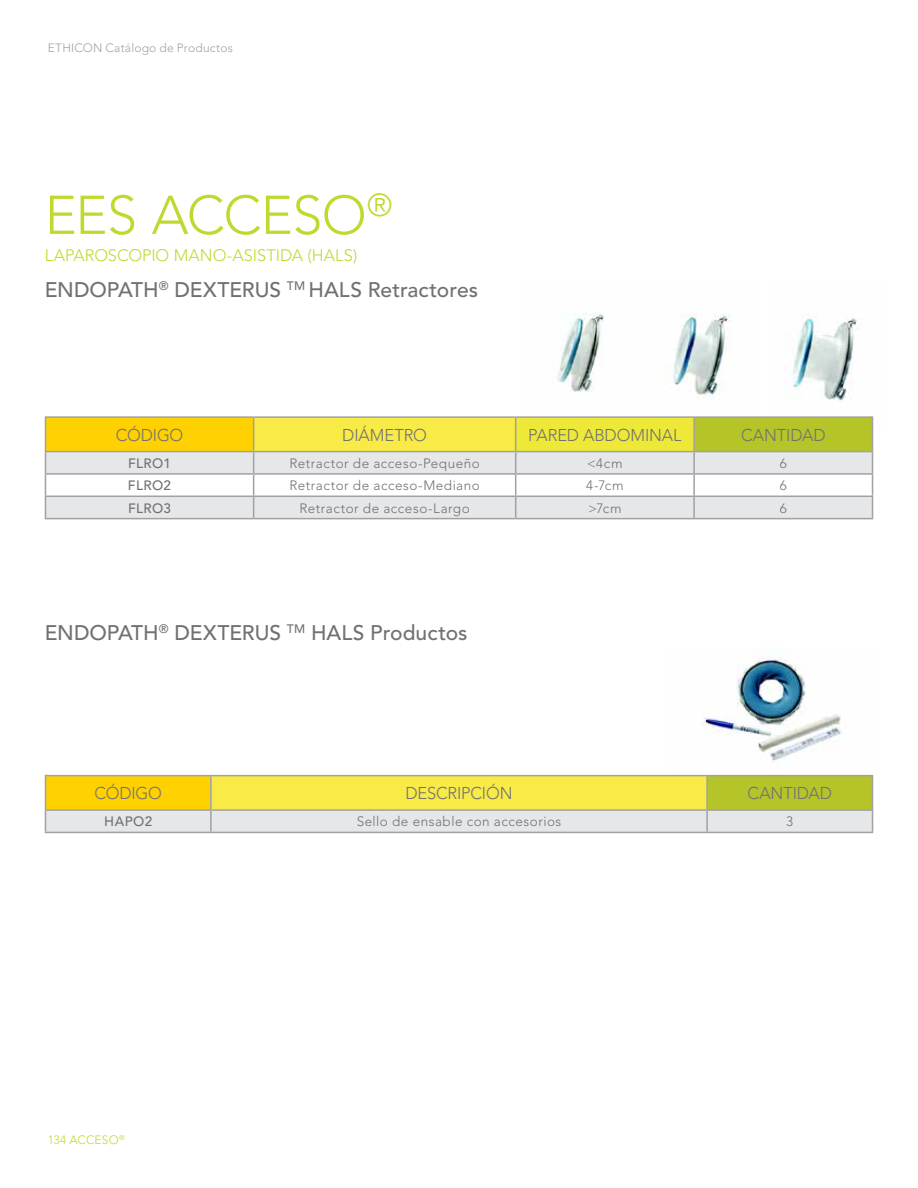
<style>
.page{position:relative;width:918px;height:1188px;background:#fff}
.page>*{position:absolute;margin:0;border:0;box-sizing:border-box;transform-origin:0 0}
.t1{font:300 54px "Avenir";letter-spacing:-.015em;color:#c1d82f}
.t2{font:500 21px "Avenir";letter-spacing:-.005em;color:#717073}
.t3{font:300 16.95px "Avenir";letter-spacing:-.01em;color:#717073}
.t4{font:300 16.5px "Avenir";color:#c1d82f}
.t5{font:300 13.5px "Avenir";letter-spacing:.04em;color:#717073}
.t6{font:500 13.5px "Avenir";letter-spacing:.03em;color:#717073}
.t7{font:300 12px "Avenir";letter-spacing:.015em;color:#a1a1a4}
.t8{font:300 12px "Avenir";letter-spacing:.01em;color:#c1d82f}
</style>
<div class="page">
<img style="left:557px;top:314px;width:47px;height:78px">
<img style="left:667px;top:314px;width:64px;height:86px">
<img style="left:785px;top:313px;width:89px;height:119px">
<div style="left:45px;top:417px;width:209px;height:35px;background:#ffd100"></div>
<div style="left:254px;top:417px;width:262px;height:35px;background:#f8ea47"></div>
<div style="left:516px;top:417px;width:178px;height:35px;background:#eee938"></div>
<div style="left:694px;top:417px;width:179px;height:35px;background:#b5c428"></div>
<svg style="left:46px;top:452px;width:826px;height:66px;fill:#e6e7e8"></svg>
<hr style="left:45px;top:416px;width:209px;height:2px;background:#a1a1a4">
<hr style="left:45px;top:418px;width:1px;height:33px;background:#a1a1a4">
<hr style="left:254px;top:416px;width:262px;height:2px;background:#a1a1a4">
<hr style="left:253px;top:418px;width:1px;height:33px;background:#a1a1a4">
<hr style="left:516px;top:416px;width:178px;height:2px;background:#a1a1a4">
<hr style="left:515px;top:418px;width:1px;height:33px;background:#a1a1a4">
<hr style="left:694px;top:416px;width:179px;height:2px;background:#a1a1a4">
<hr style="left:693px;top:418px;width:2px;height:33px;background:#a1a1a4">
<hr style="left:872px;top:418px;width:1px;height:33px;background:#a1a1a4">
<hr style="left:45px;top:451px;width:209px;height:1px;background:#a1a1a4">
<hr style="left:254px;top:451px;width:262px;height:1px;background:#a1a1a4">
<hr style="left:516px;top:451px;width:178px;height:1px;background:#a1a1a4">
<hr style="left:694px;top:451px;width:179px;height:1px;background:#a1a1a4">
<hr style="left:693px;top:452px;width:2px;height:21px;background:#a1a1a4">
<hr style="left:45px;top:473px;width:209px;height:2px;background:#a1a1a4">
<hr style="left:254px;top:473px;width:262px;height:2px;background:#a1a1a4">
<hr style="left:516px;top:473px;width:178px;height:2px;background:#a1a1a4">
<hr style="left:694px;top:473px;width:179px;height:2px;background:#a1a1a4">
<hr style="left:693px;top:475px;width:2px;height:21px;background:#a1a1a4">
<hr style="left:45px;top:496px;width:209px;height:1px;background:#a1a1a4">
<svg style="left:45px;top:452px;width:1px;height:66px"></svg>
<hr style="left:254px;top:496px;width:262px;height:1px;background:#a1a1a4">
<svg style="left:253px;top:452px;width:1px;height:66px"></svg>
<hr style="left:516px;top:496px;width:178px;height:1px;background:#a1a1a4">
<svg style="left:515px;top:452px;width:1px;height:66px"></svg>
<hr style="left:694px;top:496px;width:179px;height:1px;background:#a1a1a4">
<hr style="left:693px;top:497px;width:2px;height:21px;background:#a1a1a4">
<svg style="left:872px;top:452px;width:1px;height:66px"></svg>
<hr style="left:45px;top:518px;width:209px;height:1px;background:#a1a1a4">
<hr style="left:254px;top:518px;width:262px;height:1px;background:#a1a1a4">
<hr style="left:516px;top:518px;width:178px;height:1px;background:#a1a1a4">
<hr style="left:694px;top:518px;width:179px;height:1px;background:#a1a1a4">
<img style="left:702px;top:647px;width:139px;height:115px">
<div style="left:45px;top:776px;width:166px;height:34px;background:#ffd100"></div>
<div style="left:211px;top:776px;width:496px;height:34px;background:#f8ea47"></div>
<div style="left:707px;top:776px;width:166px;height:34px;background:#b5c428"></div>
<hr style="left:45px;top:775px;width:166px;height:1px;background:#a1a1a4">
<hr style="left:45px;top:776px;width:1px;height:33px;background:#a1a1a4">
<hr style="left:211px;top:775px;width:496px;height:1px;background:#a1a1a4">
<hr style="left:210px;top:776px;width:2px;height:33px;background:#a1a1a4">
<hr style="left:707px;top:775px;width:166px;height:1px;background:#a1a1a4">
<hr style="left:706px;top:776px;width:2px;height:33px;background:#a1a1a4">
<hr style="left:872px;top:776px;width:1px;height:33px;background:#a1a1a4">
<hr style="left:45px;top:809px;width:166px;height:2px;background:#a1a1a4">
<hr style="left:211px;top:809px;width:496px;height:2px;background:#a1a1a4">
<hr style="left:707px;top:809px;width:166px;height:2px;background:#a1a1a4">
<svg style="left:45px;top:810px;width:828px;height:22px;background:#e2e2e4"></svg>
<hr style="left:45px;top:832px;width:166px;height:1px;background:#a1a1a4">
<hr style="left:211px;top:832px;width:496px;height:1px;background:#a1a1a4">
<hr style="left:707px;top:832px;width:166px;height:1px;background:#a1a1a4">
<p class="t7" style="left:48px;top:41px;width:186px">ETHICON Catálogo de Productos</p>
<h1 class="t1" style="left:45px;top:184px;width:349px">EES ACCESO<sup>®</sup></h1>
<p class="t4" style="left:45px;top:246px;width:314px">LAPAROSCOPIO MANO-ASISTIDA (HALS)</p>
<h2 class="t2" style="left:45px;top:278px;width:435px">ENDOPATH<sup>®</sup> DEXTERUS <sup>TM</sup> HALS Retractores</h2>
<p class="t3" style="left:116px;top:425px;width:69px">CÓDIGO</p>
<p class="t3" style="left:342px;top:425px;width:86px">DIÁMETRO</p>
<p class="t3" style="left:528px;top:425px;width:155px">PARED ABDOMINAL</p>
<p class="t3" style="left:741px;top:425px;width:86px">CANTIDAD</p>
<p class="t6" style="left:128px;top:455px;width:44px">FLRO1</p>
<p class="t5" style="left:289px;top:455px;width:192px">Retractor de acceso-Pequeño</p>
<p class="t5" style="left:587px;top:455px;width:37px">&lt;4cm</p>
<p class="t5" style="left:780px;top:455px;width:9px">6</p>
<p class="t6" style="left:128px;top:478px;width:45px">FLRO2</p>
<p class="t5" style="left:290px;top:478px;width:192px">Retractor de acceso-Mediano</p>
<p class="t5" style="left:586px;top:478px;width:39px">4-7cm</p>
<p class="t5" style="left:780px;top:478px;width:9px">6</p>
<p class="t6" style="left:128px;top:500px;width:45px">FLRO3</p>
<p class="t5" style="left:299px;top:500px;width:172px">Retractor de acceso-Largo</p>
<p class="t5" style="left:588px;top:500px;width:35px">&gt;7cm</p>
<p class="t5" style="left:780px;top:500px;width:9px">6</p>
<h2 class="t2" style="left:45px;top:620px;width:424px">ENDOPATH<sup>®</sup> DEXTERUS <sup>TM</sup> HALS Productos</h2>
<p class="t3" style="left:94px;top:783px;width:69px">CÓDIGO</p>
<p class="t3" style="left:405px;top:783px;width:109px">DESCRIPCIÓN</p>
<p class="t3" style="left:748px;top:783px;width:86px">CANTIDAD</p>
<p class="t6" style="left:104px;top:814px;width:50px">HAPO2</p>
<p class="t5" style="left:357px;top:814px;width:206px">Sello de ensable con accesorios</p>
<p class="t5" style="left:786px;top:814px;width:9px">3</p>
<p class="t8" style="left:48px;top:1133px;width:78px">134 ACCESO<sup>®</sup></p>
</div>
